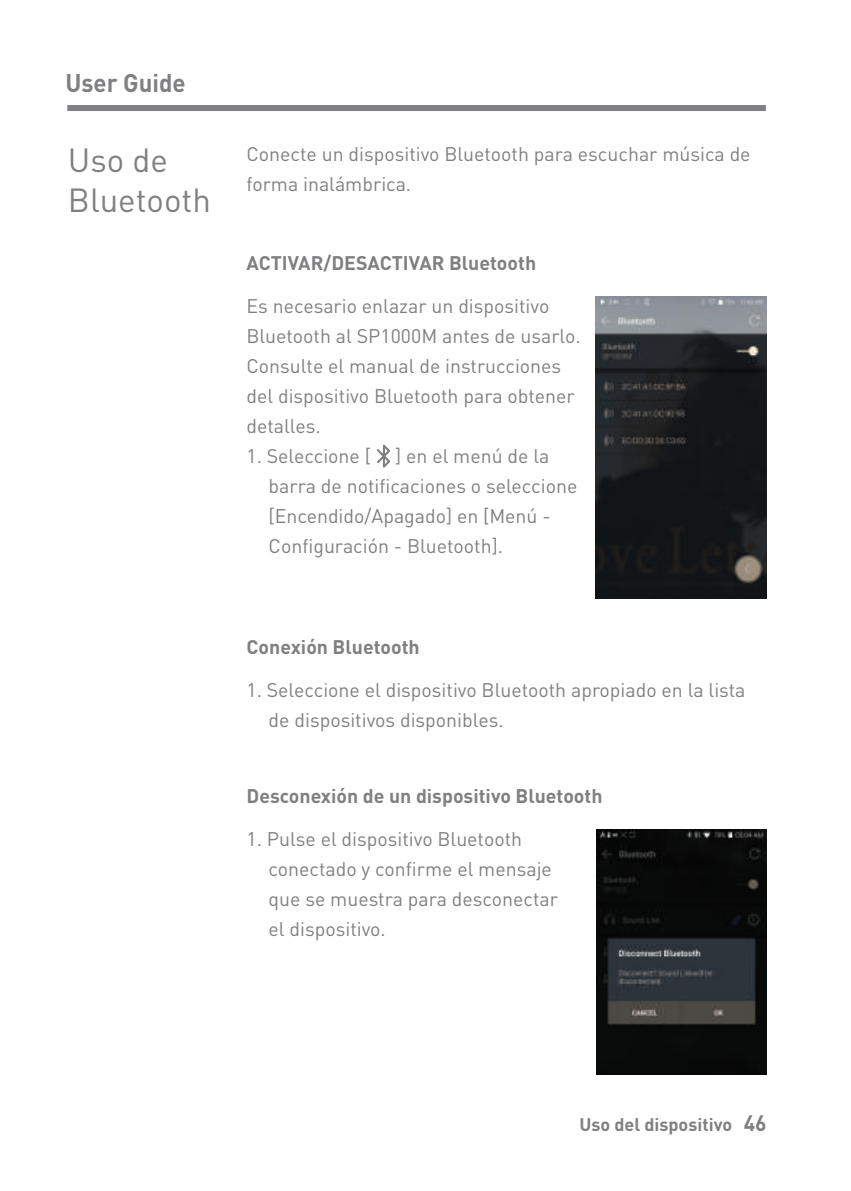
<style>
.page{position:relative;width:851px;height:1191px;background:#fff}
.page>*{position:absolute;margin:0;border:0;box-sizing:border-box;transform-origin:0 0}
.t1{font:33px/39.6px "DINOT";color:#808083}
.t2{font:700 25.2px "DINOT";color:#808083;scale:.95 1}
.t3{font:19.5px/30px "DINOT";color:#808083}
.t4{font:700 19.5px "DINOT";color:#808083}
.t5{font:700 18px "DINOT";color:#808083}
.s1{font-size:22.2px}
</style>
<div class="page">
<img style="left:595px;top:296px;width:170px;height:302px">
<img style="left:596px;top:829px;width:170px;height:245px">
<div style="left:67px;top:105px;width:698px;height:6px;background:#808083"></div>
<svg style="left:377px;top:444px;width:14px;height:24px"></svg>
<p class="t2" style="left:65px;top:66px;width:128px">User Guide</p>
<h1 class="t1" style="left:68px;top:140px;width:145px">Uso de<br>Bluetooth</h1>
<p class="t3" style="left:246px;top:139px;width:505px">Conecte un dispositivo Bluetooth para escuchar música de forma inalámbrica.</p>
<p class="t4" style="left:246px;top:250px;width:291px">ACTIVAR/DESACTIVAR Bluetooth</p>
<p class="t3" style="left:246px;top:290px;width:335px">Es necesario enlazar un dispositivo<br>Bluetooth al SP1000M antes de usarlo.<br>Consulte el manual de instrucciones del dispositivo Bluetooth para obtener detalles.</p>
<p class="t3" style="left:268px;top:440px;width:310px;text-indent:-22px">1. Seleccione [ ] en el menú de la barra de notificaciones o seleccione [Encendido/Apagado] en [Menú -<br>Configuración - Bluetooth].</p>
<p class="t4" style="left:246px;top:634px;width:175px">Conexión Bluetooth</p>
<p class="t3" style="left:268px;top:674px;width:478px;text-indent:-22px">1. Seleccione el dispositivo Bluetooth apropiado en la lista de dispositivos disponibles.</p>
<p class="t4" style="left:246px;top:783px;width:357px">Desconexión de un dispositivo Bluetooth</p>
<p class="t3" style="left:268px;top:824px;width:291px;text-indent:-22px">1. Pulse el dispositivo Bluetooth conectado y confirme el mensaje que se muestra para desconectar el dispositivo.</p>
<p class="t5" style="left:579px;top:1112px;width:188px">Uso del dispositivo <span class="s1">46</span></p>
</div>
